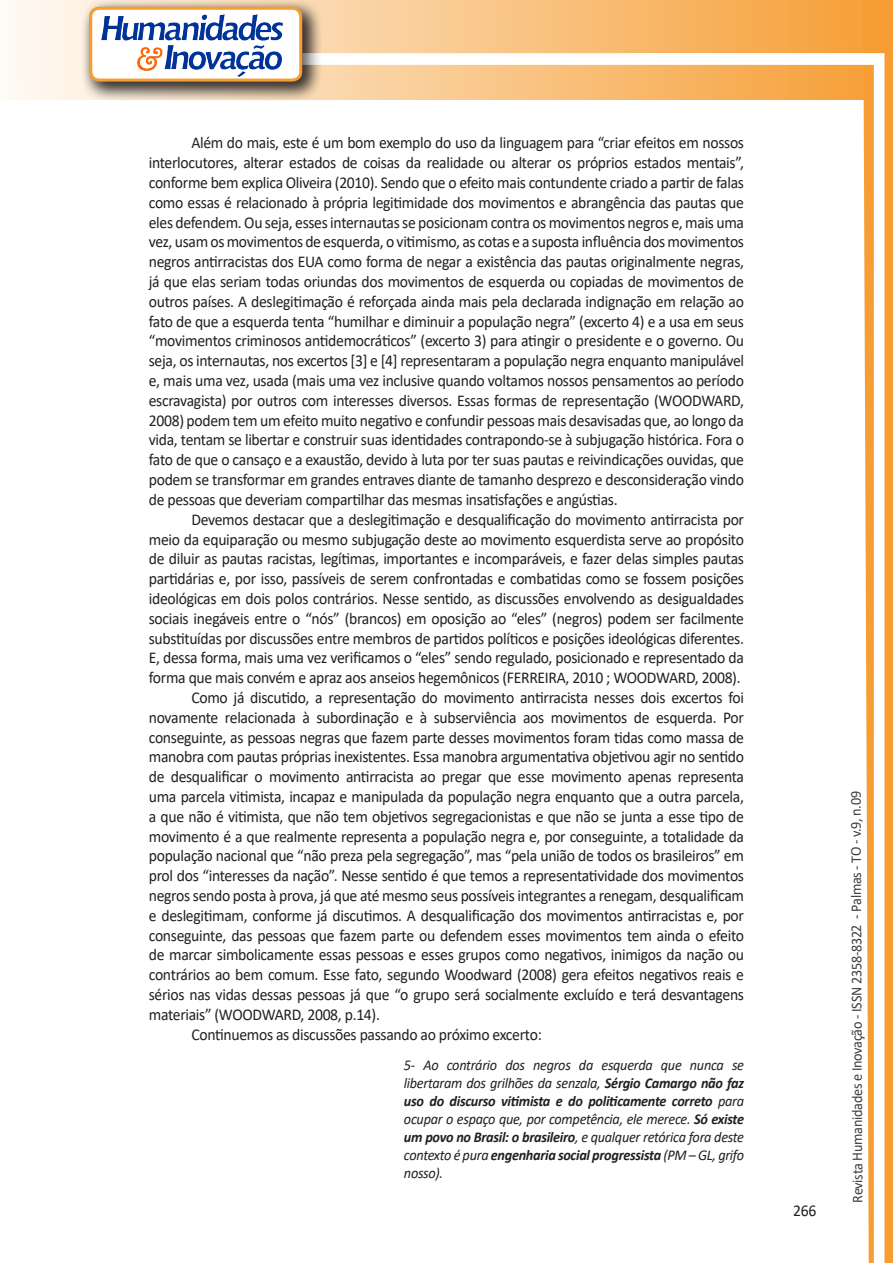
<style>
.page{position:relative;width:893px;height:1263px;background:#fff}
.page>*{position:absolute;margin:0;border:0;box-sizing:border-box;transform-origin:0 0}
.texto{font:16.5px/19.8px "Calibri";letter-spacing:-.02em;color:#231f20;text-align:justify;scale:.95 1}
.citacao{font:italic 15px/18px "Calibri";letter-spacing:-.02em;color:#231f20;text-align:justify;scale:.95 1}
.t1{font:15px "Calibri";letter-spacing:-.025em;color:#3e3e3f;scale:.95 1}
.s1{font-weight:700}
</style>
<div class="page">
<svg style="left:5px;top:0;width:858px;height:100px;background:#f9c484"></svg>
<div style="left:302px;top:53px;width:582px;height:12px;background:#fff;border:2px solid #fff"></div>
<svg style="left:863px;top:0;width:30px;height:1263px"></svg>
<div style="left:81px;top:0;width:241px;height:102px;background:#231f20;opacity:.75"></div>
<div style="left:91px;top:8px;width:210px;height:72px;background:#fff;border-radius:9px"></div>
<div style="left:89px;top:7px;width:213px;height:75px;border:3px solid #f69e34;border-radius:9px"></div>
<img style="left:101px;top:14px;width:181px;height:62px">
<p class="texto" style="left:149px;top:133px;width:628px;text-indent:43px">Além do mais, este é um bom exemplo do uso da linguagem para “criar efeitos em nossos interlocutores, alterar estados de coisas da realidade ou alterar os próprios estados mentais”, conforme bem explica Oliveira (2010). Sendo que o efeito mais contundente criado a partir de falas como essas é relacionado à própria legitimidade dos movimentos e abrangência das pautas que eles defendem. Ou seja, esses internautas se posicionam contra os movimentos negros e, mais uma vez, usam os movimentos de esquerda, o vitimismo, as cotas e a suposta influência dos movimentos negros antirracistas dos EUA como forma de negar a existência das pautas originalmente negras, já que elas seriam todas oriundas dos movimentos de esquerda ou copiadas de movimentos de outros países. A deslegitimação é reforçada ainda mais pela declarada indignação em relação ao fato de que a esquerda tenta “humilhar e diminuir a população negra” (excerto 4) e a usa em seus “movimentos criminosos antidemocráticos” (excerto 3) para atingir o presidente e o governo. Ou seja, os internautas, nos excertos [3] e [4] representaram a população negra enquanto manipulável e, mais uma vez, usada (mais uma vez inclusive quando voltamos nossos pensamentos ao período escravagista) por outros com interesses diversos. Essas formas de representação (WOODWARD, 2008) podem tem um efeito muito negativo e confundir pessoas mais desavisadas que, ao longo da vida, tentam se libertar e construir suas identidades contrapondo-se à subjugação histórica. Fora o fato de que o cansaço e a exaustão, devido à luta por ter suas pautas e reivindicações ouvidas, que podem se transformar em grandes entraves diante de tamanho desprezo e desconsideração vindo de pessoas que deveriam compartilhar das mesmas insatisfações e angústias.</p>
<p class="texto" style="left:149px;top:509px;width:628px;text-indent:43px">Devemos destacar que a deslegitimação e desqualificação do movimento antirracista por meio da equiparação ou mesmo subjugação deste ao movimento esquerdista serve ao propósito de diluir as pautas racistas, legítimas, importantes e incomparáveis, e fazer delas simples pautas partidárias e, por isso, passíveis de serem confrontadas e combatidas como se fossem posições ideológicas em dois polos contrários. Nesse sentido, as discussões envolvendo as desigualdades sociais inegáveis entre o “nós” (brancos) em oposição ao “eles” (negros) podem ser facilmente substituídas por discussões entre membros de partidos políticos e posições ideológicas diferentes.<br>E, dessa forma, mais uma vez verificamos o “eles” sendo regulado, posicionado e representado da forma que mais convém e apraz aos anseios hegemônicos (FERREIRA, 2010 ; WOODWARD, 2008).</p>
<p class="texto" style="left:149px;top:687px;width:628px;text-indent:43px">Como já discutido, a representação do movimento antirracista nesses dois excertos foi novamente relacionada à subordinação e à subserviência aos movimentos de esquerda. Por conseguinte, as pessoas negras que fazem parte desses movimentos foram tidas como massa de manobra com pautas próprias inexistentes. Essa manobra argumentativa objetivou agir no sentido de desqualificar o movimento antirracista ao pregar que esse movimento apenas representa uma parcela vitimista, incapaz e manipulada da população negra enquanto que a outra parcela, a que não é vitimista, que não tem objetivos segregacionistas e que não se junta a esse tipo de movimento é a que realmente representa a população negra e, por conseguinte, a totalidade da população nacional que “não preza pela segregação”, mas “pela união de todos os brasileiros” em prol dos “interesses da nação”. Nesse sentido é que temos a representatividade dos movimentos negros sendo posta à prova, já que até mesmo seus possíveis integrantes a renegam, desqualificam e deslegitimam, conforme já discutimos. A desqualificação dos movimentos antirracistas e, por conseguinte, das pessoas que fazem parte ou defendem esses movimentos tem ainda o efeito de marcar simbolicamente essas pessoas e esses grupos como negativos, inimigos da nação ou contrários ao bem comum. Esse fato, segundo Woodward (2008) gera efeitos negativos reais e sérios nas vidas dessas pessoas já que “o grupo será socialmente excluído e terá desvantagens materiais” (WOODWARD, 2008, p.14).</p>
<p class="texto" style="left:191px;top:1024px;width:370px">Continuemos as discussões passando ao próximo excerto:</p>
<p class="citacao" style="left:404px;top:1056px;width:360px">5- Ao contrário dos negros da esquerda que nunca se libertaram dos grilhões da senzala, <span class="s1">Sérgio Camargo não faz uso do discurso vitimista e do politicamente correto</span> para ocupar o espaço que, por competência, ele merece. <span class="s1">Só existe um povo no Brasil: o brasileiro</span>, e qualquer retórica fora deste contexto é pura <span class="s1">engenharia social progressista</span> (PM – GL, grifo nosso).</p>
<p class="texto" style="left:793px;top:1200px;width:26px">266</p>
<p class="t1" style="left:846px;top:1203px;width:435px;rotate:-90deg">Revista Humanidades e Inovação - ISSN 2358-8322 - Palmas - TO - v.9, n.09</p>
</div>
